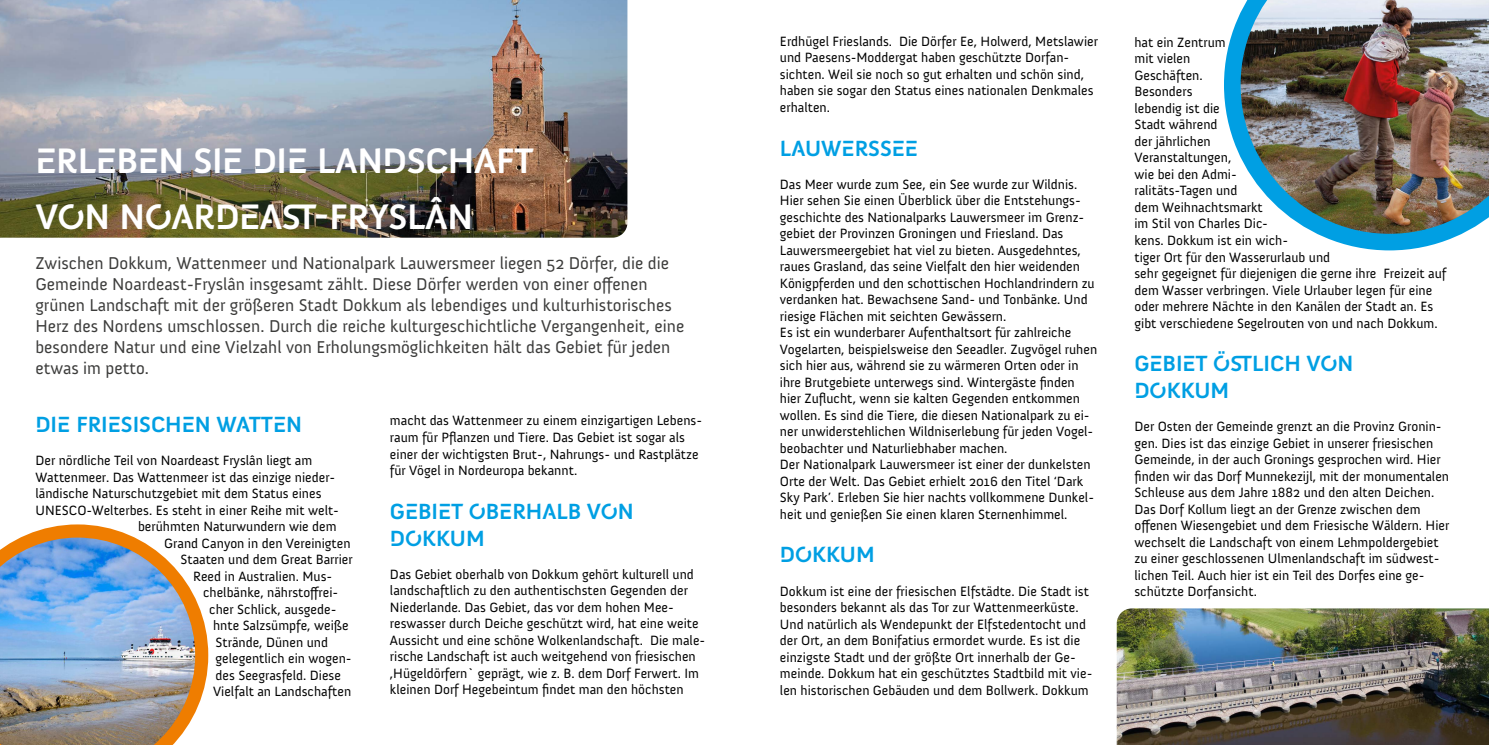
<style>
.page{position:relative;width:1489px;height:745px;background:#fff}
.page>*{position:absolute;margin:0;border:0;box-sizing:border-box;transform-origin:0 0}
.t1{font:36.25px/56.2px "NOARDEAST Caps";letter-spacing:-.01em;color:#fff}
.t2{font:22.5px/27px "NOARDEAST Caps";color:#009fe3}
.t3{font:17.5px/21px "Anivers";color:#3c3c3b}
.t4{font:13.75px/16.5px "Anivers";color:#000}
</style>
<div class="page">
<img style="left:0;top:0;width:627px;height:237px">
<img style="left:1116px;top:608px;width:372px;height:136px">
<img style="left:0;top:524px;width:208px;height:220px">
<img style="left:1224px;top:0;width:264px;height:250px">
<h1 class="t1" style="left:35px;top:132px;width:499px">ERLEBEN SIE DIE LANDSCHAFT<br>VON NOARDEAST-FRYSLÂN</h1>
<p class="t3" style="left:35px;top:252px;width:650px">Zwischen Dokkum, Wattenmeer und Nationalpark Lauwersmeer liegen 52 Dörfer, die die Gemeinde Noardeast-Fryslân insgesamt zählt. Diese Dörfer werden von einer offenen grünen Landschaft mit der größeren Stadt Dokkum als lebendiges und kulturhistorisches Herz des Nordens umschlossen. Durch die reiche kulturgeschichtliche Vergangenheit, eine besondere Natur und eine Vielzahl von Erholungsmöglichkeiten hält das Gebiet für jeden etwas im petto.</p>
<h2 class="t2" style="left:35px;top:411px;width:268px">DIE FRIESISCHEN WATTEN</h2>
<p class="t4" style="left:35px;top:452px;width:278px">Der nördliche Teil von Noardeast Fryslân liegt am</p>
<p class="t4" style="left:35px;top:468px;width:301px">Wattenmeer. Das Wattenmeer ist das einzige nieder-</p>
<p class="t4" style="left:35px;top:485px;width:287px">ländische Naturschutzgebiet mit dem Status eines</p>
<p class="t4" style="left:35px;top:501px;width:305px">UNESCO-Welterbes. Es steht in einer Reihe mit welt-</p>
<p class="t4" style="left:138px;top:518px;width:200px">berühmten Naturwundern wie dem</p>
<p class="t4" style="left:164px;top:534px;width:188px">Grand Canyon in den Vereinigten</p>
<p class="t4" style="left:180px;top:551px;width:174px">Staaten und dem Great Barrier</p>
<p class="t4" style="left:193px;top:567px;width:141px">Reed in Australien. Mus-</p>
<p class="t4" style="left:203px;top:584px;width:137px">chelbänke, nährstoffrei-</p>
<p class="t4" style="left:209px;top:600px;width:129px">cher Schlick, ausgede-</p>
<p class="t4" style="left:213px;top:617px;width:137px">hnte Salzsümpfe, weiße</p>
<p class="t4" style="left:215px;top:633px;width:114px">Strände, Dünen und</p>
<p class="t4" style="left:215px;top:650px;width:138px">gelegentlich ein wogen-</p>
<p class="t4" style="left:215px;top:666px;width:127px">des Seegrasfeld. Diese</p>
<p class="t4" style="left:213px;top:683px;width:140px">Vielfalt an Landschaften</p>
<p class="t4" style="left:390px;top:412px;width:314px">macht das Wattenmeer zu einem einzigartigen Lebens&shy;raum für Pflanzen und Tiere. Das Gebiet ist sogar als einer der wichtigsten Brut-, Nahrungs- und Rastplätze für Vögel in Nordeuropa bekannt.</p>
<h2 class="t2" style="left:390px;top:497px;width:245px">GEBIET OBERHALB VON<br>DOKKUM</h2>
<p class="t4" style="left:390px;top:565px;width:317px">Das Gebiet oberhalb von Dokkum gehört kulturell und landschaftlich zu den authentischsten Gegenden der Niederlande. Das Gebiet, das vor dem hohen Mee&shy;reswasser durch Deiche geschützt wird, hat eine weite Aussicht und eine schöne Wolkenlandschaft. Die male&shy;rische Landschaft ist auch weitgehend von friesischen ,Hügeldörfern` geprägt, wie z. B. dem Dorf Ferwert. Im kleinen Dorf Hegebeintum findet man den höchsten</p>
<p class="t4" style="left:780px;top:33px;width:319px">Erdhügel Frieslands. Die Dörfer Ee, Holwerd, Metslawier und Paesens-Moddergat haben geschützte Dorfan&shy;sichten. Weil sie noch so gut erhalten und schön sind, haben sie sogar den Status eines nationalen Denkmales erhalten.</p>
<h2 class="t2" style="left:780px;top:134px;width:139px">LAUWERSSEE</h2>
<p class="t4" style="left:780px;top:176px;width:319px">Das Meer wurde zum See, ein See wurde zur Wildnis.<br>Hier sehen Sie einen Überblick über die Entstehungs&shy;geschichte des Nationalparks Lauwersmeer im Grenz&shy;gebiet der Provinzen Groningen und Friesland. Das Lauwersmeergebiet hat viel zu bieten. Ausgedehntes, raues Grasland, das seine Vielfalt den hier weidenden Königpferden und den schottischen Hochlandrindern zu verdanken hat. Bewachsene Sand- und Tonbänke. Und riesige Flächen mit seichten Gewässern.<br>Es ist ein wunderbarer Aufenthaltsort für zahlreiche Vogelarten, beispielsweise den Seeadler. Zugvögel ruhen sich hier aus, während sie zu wärmeren Orten oder in ihre Brutgebiete unterwegs sind. Wintergäste finden hier Zuflucht, wenn sie kalten Gegenden entkommen wollen. Es sind die Tiere, die diesen Nationalpark zu ei&shy;ner unwiderstehlichen Wildniserlebung für jeden Vogel&shy;beobachter und Naturliebhaber machen.<br>Der Nationalpark Lauwersmeer ist einer der dunkelsten Orte der Welt. Das Gebiet erhielt 2016 den Titel ‘Dark Sky Park’. Erleben Sie hier nachts vollkommene Dunkel&shy;heit und genießen Sie einen klaren Sternenhimmel.</p>
<h2 class="t2" style="left:780px;top:541px;width:96px">DOKKUM</h2>
<p class="t4" style="left:780px;top:582px;width:314px">Dokkum ist eine der friesischen Elfstädte. Die Stadt ist besonders bekannt als das Tor zur Wattenmeerküste.<br>Und natürlich als Wendepunkt der Elfstedentocht und der Ort, an dem Bonifatius ermordet wurde. Es ist die einzigste Stadt und der größte Ort innerhalb der Ge&shy;meinde. Dokkum hat ein geschütztes Stadtbild mit vie&shy;len historischen Gebäuden und dem Bollwerk. Dokkum</p>
<p class="t4" style="left:1134px;top:34px;width:313px">hat ein Zentrum<br>mit vielen<br>Geschäften.<br>Besonders<br>lebendig ist die<br>Stadt während<br>der jährlichen<br>Veranstaltungen,<br>wie bei den Admi-<br>ralitäts-Tagen und<br>dem Weihnachtsmarkt<br>im Stil von Charles Dic-<br>kens. Dokkum ist ein wich-<br>tiger Ort für den Wasserurlaub und<br>sehr gegeignet für diejenigen die gerne ihre Freizeit auf dem Wasser verbringen. Viele Urlauber legen für eine oder mehrere Nächte in den Kanälen der Stadt an. Es gibt verschiedene Segelrouten von und nach Dokkum.</p>
<h2 class="t2" style="left:1134px;top:350px;width:220px">GEBIET ÖSTLICH VON<br>DOKKUM</h2>
<p class="t4" style="left:1134px;top:418px;width:316px">Der Osten der Gemeinde grenzt an die Provinz Gronin&shy;gen. Dies ist das einzige Gebiet in unserer friesischen Gemeinde, in der auch Gronings gesprochen wird. Hier finden wir das Dorf Munnekezijl, mit der monumentalen Schleuse aus dem Jahre 1882 und den alten Deichen.<br>Das Dorf Kollum liegt an der Grenze zwischen dem offenen Wiesengebiet und dem Friesische Wäldern. Hier wechselt die Landschaft von einem Lehmpoldergebiet zu einer geschlossenen Ulmenlandschaft im südwest&shy;lichen Teil. Auch hier ist ein Teil des Dorfes eine ge&shy;schützte Dorfansicht.</p>
</div>
